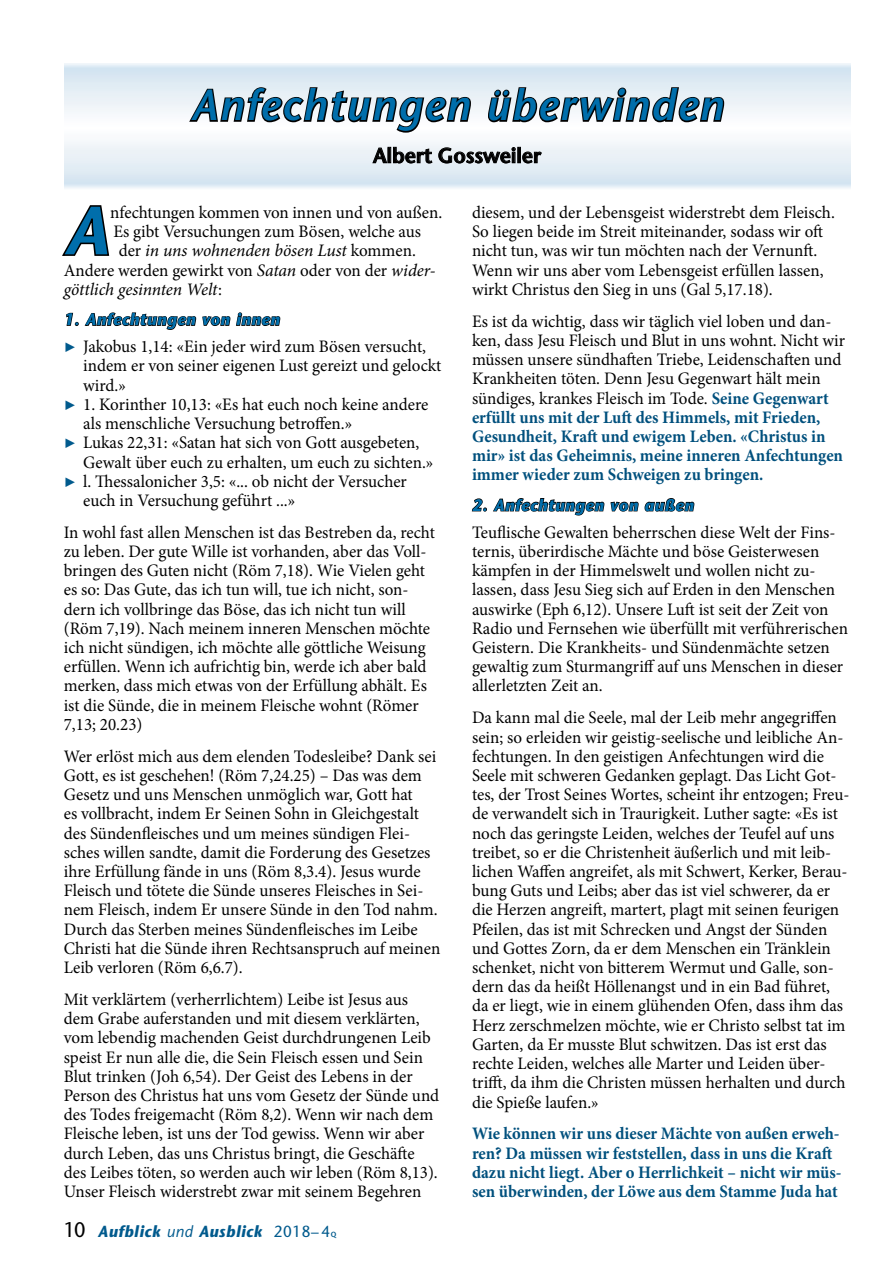
<style>
.page{position:relative;width:893px;height:1263px;background:#fff}
.page>*{position:absolute;margin:0;border:0;box-sizing:border-box;transform-origin:0 0}
.t1{font:italic 600 43.5px "Stone Sans";letter-spacing:.045em;color:#006eab}
.t2{font:600 21px "Stone Sans";color:#000}
.t3{font:21px "Stone Sans";color:#000;scale:.95 1}
.t4{font:17.55px/19.2px "Minion Pro";color:#000}
.t5{font:700 17.55px/19.2px "Minion Pro";color:#00507d;scale:.95 1}
.t6{font:italic 17.55px "Minion Pro";letter-spacing:-.01em;color:#000}
.t7{font:italic 700 16.5px "Stone Sans";letter-spacing:.04em;color:#006eab;scale:.96 1}
.t8{font:italic 700 16.05px "Stone Sans";letter-spacing:.04em;color:#005a8d;scale:.95 1}
.s1{font-style:normal}
.s2{font-style:italic}
.s3{font-family:"Times New Roman";font-size:13.5px;color:#005a8d}
.s4{font-weight:400}
.s5{font-weight:400;font-style:normal}
.s6{font-weight:600;font-style:normal;font-size:7.5px}
.s7{font-weight:700;color:#00507d}
</style>
<div class="page">
<svg style="left:471px;top:498px;width:224px;height:18px"></svg>
<svg style="left:66px;top:312px;width:215px;height:18px"></svg>
<svg style="left:187px;top:86px;width:285px;height:48px"></svg>
<svg style="left:486px;top:86px;width:240px;height:37px"></svg>
<svg style="left:372px;top:147px;width:15px;height:16px"></svg>
<div style="left:388px;top:147px;width:3px;height:16px;border:1px solid #000"></div>
<svg style="left:393px;top:147px;width:149px;height:17px;background:#a6abae"></svg>
<svg style="left:62px;top:205px;width:48px;height:51px"></svg>
<h1 class="t1" style="left:191px;top:79px;width:533px">Anfechtungen überwinden</h1>
<p class="t2" style="left:373px;top:143px;width:170px">Albert Gossweiler</p>
<p class="t4" style="left:110px;top:203px;width:333px">nfechtungen kommen von innen und von außen.</p>
<p class="t4" style="left:113px;top:222px;width:309px">Es gibt Versuchungen zum Bösen, welche aus</p>
<p class="t6" style="left:119px;top:239px;width:299px"><span class="s1">der</span> in uns wohnenden bösen Lust <span class="s1">kommen.</span></p>
<p class="t4" style="left:64px;top:260px;width:373px">Andere werden gewirkt von <span class="s2">Satan</span> oder von der <span class="s2">wider-</span></p>
<p class="t6" style="left:64px;top:277px;width:160px">göttlich gesinnten Welt<span class="s1">:</span></p>
<p class="t7" style="left:64px;top:310px;width:226px">1. Anfechtungen von innen</p>
<p class="t4" style="left:64px;top:337px;width:364px"><span class="s3">►</span> Jakobus 1,14: «Ein jeder wird zum Bösen versucht,</p>
<p class="t4" style="left:83px;top:356px;width:359px">indem er von seiner eigenen Lust gereizt und gelockt</p>
<p class="t4" style="left:83px;top:376px;width:44px">wird.»</p>
<p class="t4" style="left:64px;top:395px;width:366px"><span class="s3">►</span> 1. Korinther 10,13: «Es hat euch noch keine andere</p>
<p class="t4" style="left:83px;top:414px;width:271px">als menschliche Versuchung betroffen.»</p>
<p class="t4" style="left:64px;top:433px;width:357px"><span class="s3">►</span> Lukas 22,31: «Satan hat sich von Gott ausgebeten,</p>
<p class="t4" style="left:83px;top:452px;width:352px">Gewalt über euch zu erhalten, um euch zu sichten.»</p>
<p class="t4" style="left:64px;top:472px;width:345px"><span class="s3">►</span> l. Thessalonicher 3,5: «... ob nicht der Versucher</p>
<p class="t4" style="left:83px;top:491px;width:214px">euch in Versuchung geführt ...»</p>
<p class="t4" style="left:64px;top:523px;width:373px">In wohl fast allen Menschen ist das Bestreben da, recht zu leben. Der gute Wille ist vorhanden, aber das Voll&shy;bringen des Guten nicht (Röm 7,18). Wie Vielen geht es so: Das Gute, das ich tun will, tue ich nicht, son&shy;dern ich vollbringe das Böse, das ich nicht tun will (Röm 7,19). Nach meinem inneren Menschen möchte ich nicht sündigen, ich möchte alle göttliche Weisung erfüllen. Wenn ich aufrichtig bin, werde ich aber bald merken, dass mich etwas von der Erfüllung abhält. Es ist die Sünde, die in meinem Fleische wohnt (Römer 7,13; 20.23)</p>
<p class="t4" style="left:64px;top:747px;width:378px">Wer erlöst mich aus dem elenden Todesleibe? Dank sei Gott, es ist geschehen! (Röm 7,24.25) – Das was dem Gesetz und uns Menschen unmöglich war, Gott hat<br>es vollbracht, indem Er Seinen Sohn in Gleichgestalt des Sündenfleisches und um meines sündigen Flei&shy;sches willen sandte, damit die Forderung des Gesetzes ihre Erfüllung fände in uns (Röm 8,3.4). Jesus wurde Fleisch und tötete die Sünde unseres Fleisches in Sei&shy;nem Fleisch, indem Er unsere Sünde in den Tod nahm.<br>Durch das Sterben meines Sündenfleisches im Leibe Christi hat die Sünde ihren Rechtsanspruch auf meinen Leib verloren (Röm 6,6.7).</p>
<p class="t4" style="left:64px;top:990px;width:377px">Mit verklärtem (verherrlichtem) Leibe ist Jesus aus dem Grabe auferstanden und mit diesem verklärten, vom lebendig machenden Geist durchdrungenen Leib speist Er nun alle die, die Sein Fleisch essen und Sein Blut trinken (Joh 6,54). Der Geist des Lebens in der Person des Christus hat uns vom Gesetz der Sünde und des Todes freigemacht (Röm 8,2). Wenn wir nach dem Fleische leben, ist uns der Tod gewiss. Wenn wir aber durch Leben, das uns Christus bringt, die Geschäfte des Leibes töten, so werden auch wir leben (Röm 8,13).<br>Unser Fleisch widerstrebt zwar mit seinem Begehren</p>
<p class="t3" style="left:64px;top:1217px;width:24px">10</p>
<p class="t8" style="left:98px;top:1222px;width:252px">Aufblick <span class="s4">und</span> Ausblick <span class="s5">2018–4</span><span class="s6">Q</span></p>
<p class="t4" style="left:472px;top:203px;width:364px">diesem, und der Lebensgeist widerstrebt dem Fleisch.<br>So liegen beide im Streit miteinander, sodass wir oft nicht tun, was wir tun möchten nach der Vernunft.<br>Wenn wir uns aber vom Lebensgeist erfüllen lassen, wirkt Christus den Sieg in uns (Gal 5,17.18).</p>
<p class="t4" style="left:472px;top:312px;width:374px">Es ist da wichtig, dass wir täglich viel loben und dan&shy;ken, dass Jesu Fleisch und Blut in uns wohnt. Nicht wir müssen unsere sündhaften Triebe, Leidenschaften und Krankheiten töten. Denn Jesu Gegenwart hält mein sündiges, krankes Fleisch im Tode. <span class="s7">Seine Gegenwart erfüllt uns mit der Luft des Himmels, mit Frieden, Gesundheit, Kraft und ewigem Leben. «Christus in mir» ist das Geheimnis, meine inneren Anfechtungen immer wieder zum Schweigen zu bringen.</span></p>
<p class="t7" style="left:472px;top:495px;width:233px">2. Anfechtungen von außen</p>
<p class="t4" style="left:472px;top:523px;width:378px">Teuflische Gewalten beherrschen diese Welt der Fins&shy;ternis, überirdische Mächte und böse Geisterwesen kämpfen in der Himmelswelt und wollen nicht zu&shy;lassen, dass Jesu Sieg sich auf Erden in den Menschen auswirke (Eph 6,12). Unsere Luft ist seit der Zeit von Radio und Fernsehen wie überfüllt mit verführerischen Geistern. Die Krankheits- und Sündenmächte setzen gewaltig zum Sturmangriff auf uns Menschen in dieser allerletzten Zeit an.</p>
<p class="t4" style="left:472px;top:708px;width:379px">Da kann mal die Seele, mal der Leib mehr angegriffen sein; so erleiden wir geistig-seelische und leibliche An&shy;fechtungen. In den geistigen Anfechtungen wird die Seele mit schweren Gedanken geplagt. Das Licht Got&shy;tes, der Trost Seines Wortes, scheint ihr entzogen; Freu&shy;de verwandelt sich in Traurigkeit. Luther sagte: «Es ist noch das geringste Leiden, welches der Teufel auf uns treibet, so er die Christenheit äußerlich und mit leib&shy;lichen Waffen angreifet, als mit Schwert, Kerker, Berau&shy;bung Guts und Leibs; aber das ist viel schwerer, da er die Herzen angreift, martert, plagt mit seinen feurigen Pfeilen, das ist mit Schrecken und Angst der Sünden und Gottes Zorn, da er dem Menschen ein Tränklein schenket, nicht von bitterem Wermut und Galle, son&shy;dern das da heißt Höllenangst und in ein Bad führet, da er liegt, wie in einem glühenden Ofen, dass ihm das Herz zerschmelzen möchte, wie er Christo selbst tat im Garten, da Er musste Blut schwitzen. Das ist erst das rechte Leiden, welches alle Marter und Leiden über&shy;trifft, da ihm die Christen müssen herhalten und durch die Spieße laufen.»</p>
<p class="t5" style="left:472px;top:1124px;width:391px">Wie können wir uns dieser Mächte von außen erweh&shy;ren? Da müssen wir feststellen, dass in uns die Kraft dazu nicht liegt. Aber o Herrlichkeit – nicht wir müs&shy;sen überwinden, der Löwe aus dem Stamme Juda hat</p>
</div>
